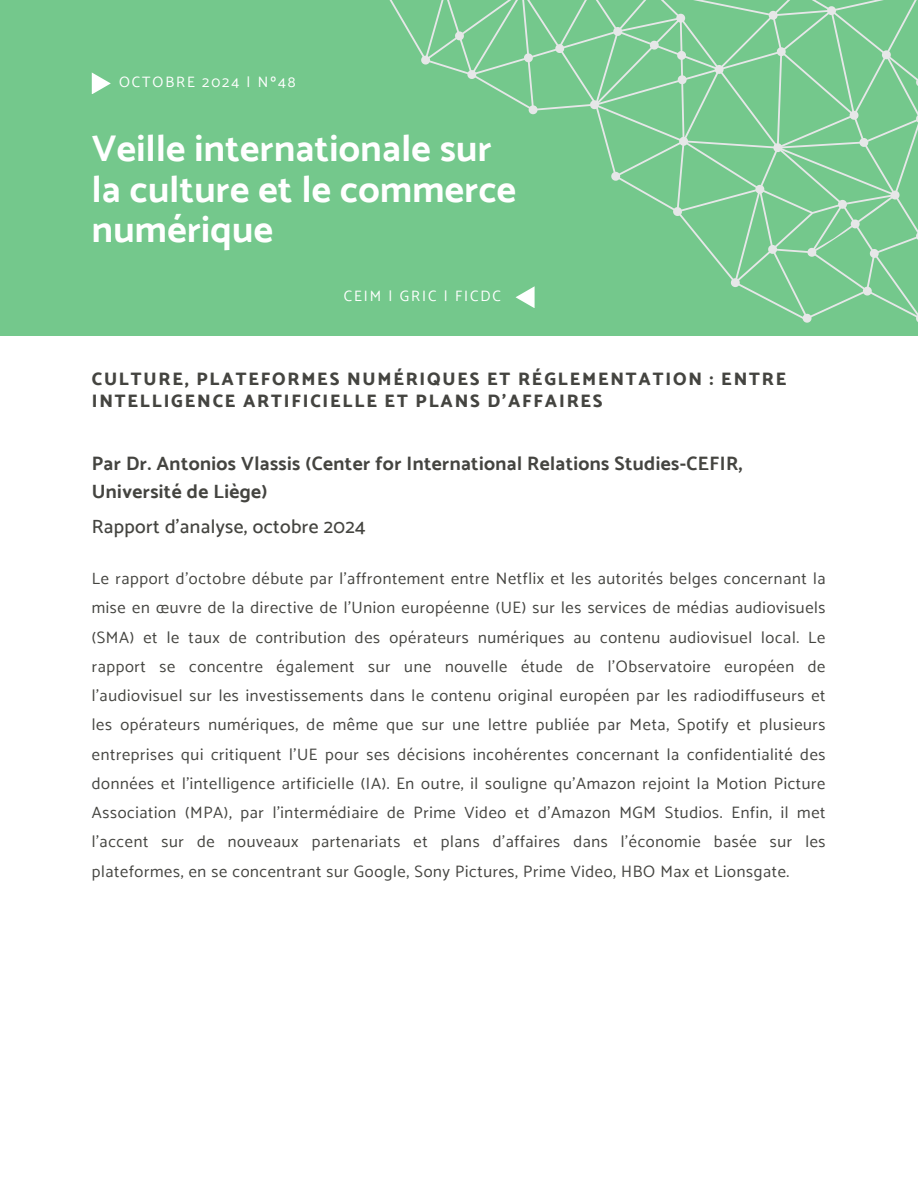
<style>
.page{position:relative;width:918px;height:1188px;background:#fff}
.page>*{position:absolute;margin:0;border:0;box-sizing:border-box;transform-origin:0 0}
.t1{font:700 37.5px/40.5px "Catamaran";letter-spacing:.01em;color:#fff}
.t2{font:700 19.35px/28.2px "Catamaran";letter-spacing:.02em;color:#444440}
.t3{font:500 19.35px "Catamaran";letter-spacing:.02em;color:#444440}
.t4{font:800 18px/22.5px "Catamaran";letter-spacing:.1em;color:#444440}
.t5{font:16.5px/29.2px "Catamaran";letter-spacing:.04em;color:#444440;text-align:justify}
.t6{font:15px "Catamaran";letter-spacing:.13em;color:#fff}
</style>
<div class="page">
<div style="left:0;top:0;width:918px;height:336px;background:#74c88c"></div>
<svg style="left:92px;top:72px;width:19px;height:22px"></svg>
<svg style="left:421px;top:0;width:497px;height:323px"></svg>
<h4 class="t6" style="left:119px;top:73px;width:178px">OCTOBRE 2024 | Nº48</h4>
<h2 class="t1" style="left:92px;top:128px;width:426px">Veille internationale sur la culture et le commerce numérique</h2>
<h3 class="t6" style="left:344px;top:287px;width:159px">CEIM | GRIC | FICDC</h3>
<p class="t4" style="left:92px;top:367px;width:696px">CULTURE, PLATEFORMES NUMÉRIQUES ET RÉGLEMENTATION : ENTRE<br>INTELLIGENCE ARTIFICIELLE ET PLANS D’AFFAIRES</p>
<h1 class="t2" style="left:92px;top:449px;width:652px">Par Dr. Antonios Vlassis (Center for International Relations Studies-CEFIR,<br>Université de Liège)</h1>
<h1 class="t3" style="left:92px;top:515px;width:275px">Rapport d'analyse, octobre 2024</h1>
<h4 class="t5" style="left:92px;top:564px;width:735px">Le rapport d'octobre débute par l'affrontement entre Netflix et les autorités belges concernant la mise en œuvre de la directive de l’Union européenne (UE) sur les services de médias audiovisuels (SMA) et le taux de contribution des opérateurs numériques au contenu audiovisuel local. Le rapport se concentre également sur une nouvelle étude de l'Observatoire européen de l'audiovisuel sur les investissements dans le contenu original européen par les radiodiffuseurs et les opérateurs numériques, de même que sur une lettre publiée par Meta, Spotify et plusieurs entreprises qui critiquent l'UE pour ses décisions incohérentes concernant la confidentialité des données et l'intelligence artificielle (IA). En outre, il souligne qu'Amazon rejoint la Motion Picture Association (MPA), par l'intermédiaire de Prime Video et d'Amazon MGM Studios. Enfin, il met l'accent sur de nouveaux partenariats et plans d'affaires dans l'économie basée sur les plateformes, en se concentrant sur Google, Sony Pictures, Prime Video, HBO Max et Lionsgate.</h4>
</div>
